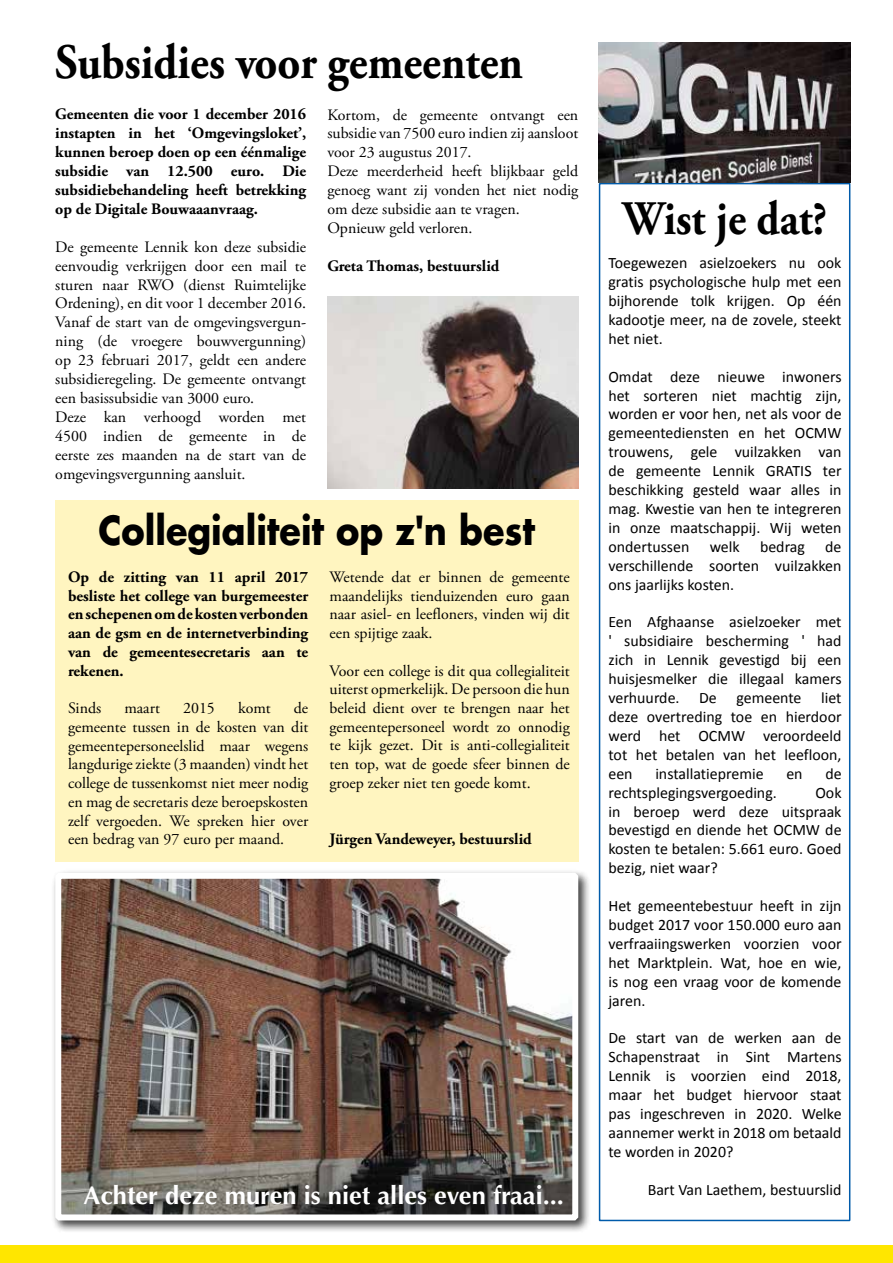
<style>
.page{position:relative;width:893px;height:1263px;background:#fff}
.page>*{position:absolute;margin:0;border:0;box-sizing:border-box;transform-origin:0 0}
.t1{font:700 49.5px "Adobe Garamond Pro";color:#000;scale:.9 1}
.t2{font:700 48px "Adobe Garamond Pro";color:#000;scale:.9 1}
.t3{font:700 39px "Futura Std";color:#000;scale:.9 1}
.t4{font:700 25.5px "Optima LT Std";color:#fff}
.t5{font:15.9px/18.9px "Adobe Garamond Pro";color:#000;text-align:justify}
.t6{font:15.9px/18.9px "Calibri";color:#000;text-align:justify}
.t7{font:700 15.9px/18.8px "Adobe Garamond Pro";color:#000;text-align:justify}
</style>
<div class="page">
<div style="left:599px;top:183px;width:251px;height:1038px;border:2px solid #005baa"></div>
<div style="left:51px;top:869px;width:540px;height:364px;background:#000;opacity:.75"></div>
<img style="left:62px;top:880px;width:509px;height:333px">
<div style="left:55px;top:873px;width:523px;height:347px;border:6px solid #fff"></div>
<img style="left:599px;top:43px;width:251px;height:140px">
<div style="left:55px;top:500px;width:523px;height:362px;background:#fff5c0"></div>
<img style="left:327px;top:297px;width:251px;height:192px">
<div style="left:0;top:1246px;width:893px;height:17px;background:#ffe600"></div>
<h1 class="t1" style="left:55px;top:33px;width:521px">Subsidies voor gemeenten</h1>
<p class="t7" style="left:55px;top:105px;width:252px">Gemeenten die voor 1 december 2016 instapten in het ‘Omgevingsloket’, kunnen beroep doen op een éénmalige subsidie van 12.500 euro. Die subsidiebehandeling heeft betrekking op de Digitale Bouwaaanvraag.</p>
<p class="t5" style="left:55px;top:238px;width:252px;text-align:left">De gemeente Lennik kon deze subsidie eenvoudig verkrijgen door een mail te sturen naar RWO (dienst Ruimtelijke Ordening), en dit voor 1 december 2016.<br>Vanaf de start van de omgevingsvergun&shy;ning (de vroegere bouwvergunning) op 23 februari 2017, geldt een andere subsidieregeling. De gemeente ontvangt een basissubsidie van 3000 euro.<br>Deze kan verhoogd worden met 4500 indien de gemeente in de eerste zes maanden na de start van de omgevingsvergunning aansluit.</p>
<p class="t5" style="left:327px;top:106px;width:252px;text-align:left">Kortom, de gemeente ontvangt een subsidie van 7500 euro indien zij aansloot voor 23 augustus 2017.<br>Deze meerderheid heeft blijkbaar geld genoeg want zij vonden het niet nodig om deze subsidie aan te vragen.<br>Opnieuw geld verloren.</p>
<p class="t7" style="left:327px;top:257px;width:173px">Greta Thomas, bestuurslid</p>
<p class="t6" style="left:608px;top:254px;width:235px">Toegewezen asielzoekers nu ook gratis psychologische hulp met een bijhorende tolk krijgen. Op één kadootje meer, na de zovele, steekt het niet.</p>
<p class="t6" style="left:608px;top:367px;width:235px">Omdat deze nieuwe inwoners het sorteren niet machtig zijn, worden er voor hen, net als voor de gemeentediensten en het OCMW trouwens, gele vuilzakken van de gemeente Lennik GRATIS ter beschikking gesteld waar alles in mag. Kwestie van hen te integreren in onze maatschappij. Wij weten ondertussen</p>
<h2 class="t2" style="left:623px;top:190px;width:229px">Wist je dat?</h2>
<h3 class="t3" style="left:98px;top:505px;width:487px">Collegialiteit op z'n best</h3>
<p class="t7" style="left:68px;top:568px;width:242px">Op de zitting van 11 april 2017 besliste het college van burgemeester en schepenen om de kosten verbonden aan de gsm en de internetverbinding van de gemeentesecretaris aan te rekenen.</p>
<p class="t5" style="left:68px;top:699px;width:35px">Sinds</p>
<p class="t5" style="left:124px;top:699px;width:37px">maart</p>
<p class="t5" style="left:183px;top:699px;width:33px">2015</p>
<p class="t5" style="left:238px;top:699px;width:34px">komt</p>
<p class="t6" style="left:710px;top:537px;width:32px">welk</p>
<p class="t6" style="left:760px;top:537px;width:46px">bedrag</p>
<p class="t6" style="left:608px;top:537px;width:235px;text-indent:217px">de verschillende soorten vuilzakken ons jaarlijks kosten.</p>
<p class="t6" style="left:608px;top:613px;width:235px">Een Afghaanse asielzoeker met ' subsidiaire bescherming ' had zich in Lennik gevestigd bij een huisjesmelker die illegaal kamers verhuurde. De gemeente liet deze overtreding toe en hierdoor werd het OCMW veroordeeld tot het betalen van het leefloon, een</p>
<p class="t5" style="left:330px;top:568px;width:242px">Wetende dat er binnen de gemeente maandelijks tienduizenden euro gaan naar asiel- en leefloners, vinden wij dit een spijtige zaak.</p>
<p class="t5" style="left:330px;top:662px;width:242px">Voor een college is dit qua collegialiteit uiterst opmerkelijk. De persoon die hun beleid dient over te brengen naar het gemeentepersoneel wordt zo onnodig te kijk gezet. Dit is anti-collegialiteit ten top, wat de goede sfeer binnen de groep zeker niet ten goede komt.</p>
<p class="t5" style="left:68px;top:699px;width:242px;text-indent:226px">de gemeente tussen in de kosten van dit gemeentepersoneelslid maar wegens langdurige ziekte (3 maanden) vindt het college de tussenkomst niet meer nodig en mag de secretaris deze beroepskosten zelf vergoeden. We spreken hier over een bedrag van 97 euro per maand.</p>
<p class="t6" style="left:655px;top:764px;width:110px">installatiepremie</p>
<p class="t6" style="left:786px;top:764px;width:18px">en</p>
<p class="t6" style="left:825px;top:764px;width:18px">de</p>
<p class="t6" style="left:608px;top:783px;width:170px">rechtsplegingsvergoeding.</p>
<p class="t6" style="left:608px;top:783px;width:235px;text-indent:207px">Ook in beroep werd deze uitspraak bevestigd en diende het OCMW de kosten te betalen: 5.661 euro. Goed bezig, niet waar?</p>
<p class="t6" style="left:608px;top:896px;width:235px">Het gemeentebestuur heeft in zijn budget 2017 voor 150.000 euro aan verfraaiingswerken voorzien voor het Marktplein. Wat, hoe en wie, is nog een vraag voor de komende jaren.</p>
<p class="t6" style="left:608px;top:1029px;width:235px">De start van de werken aan de Schapenstraat in Sint Martens Lennik is voorzien eind 2018, maar het budget hiervoor staat pas ingeschreven in 2020. Welke aannemer werkt in 2018 om betaald te worden in 2020?</p>
<p class="t6" style="left:648px;top:1180px;width:195px">Bart Van Laethem, bestuurslid</p>
<p class="t7" style="left:330px;top:830px;width:204px">Jürgen Vandeweyer, bestuurslid</p>
<h3 class="t4" style="left:83px;top:1180px;width:482px">Achter deze muren is niet alles even fraai...</h3>
</div>
